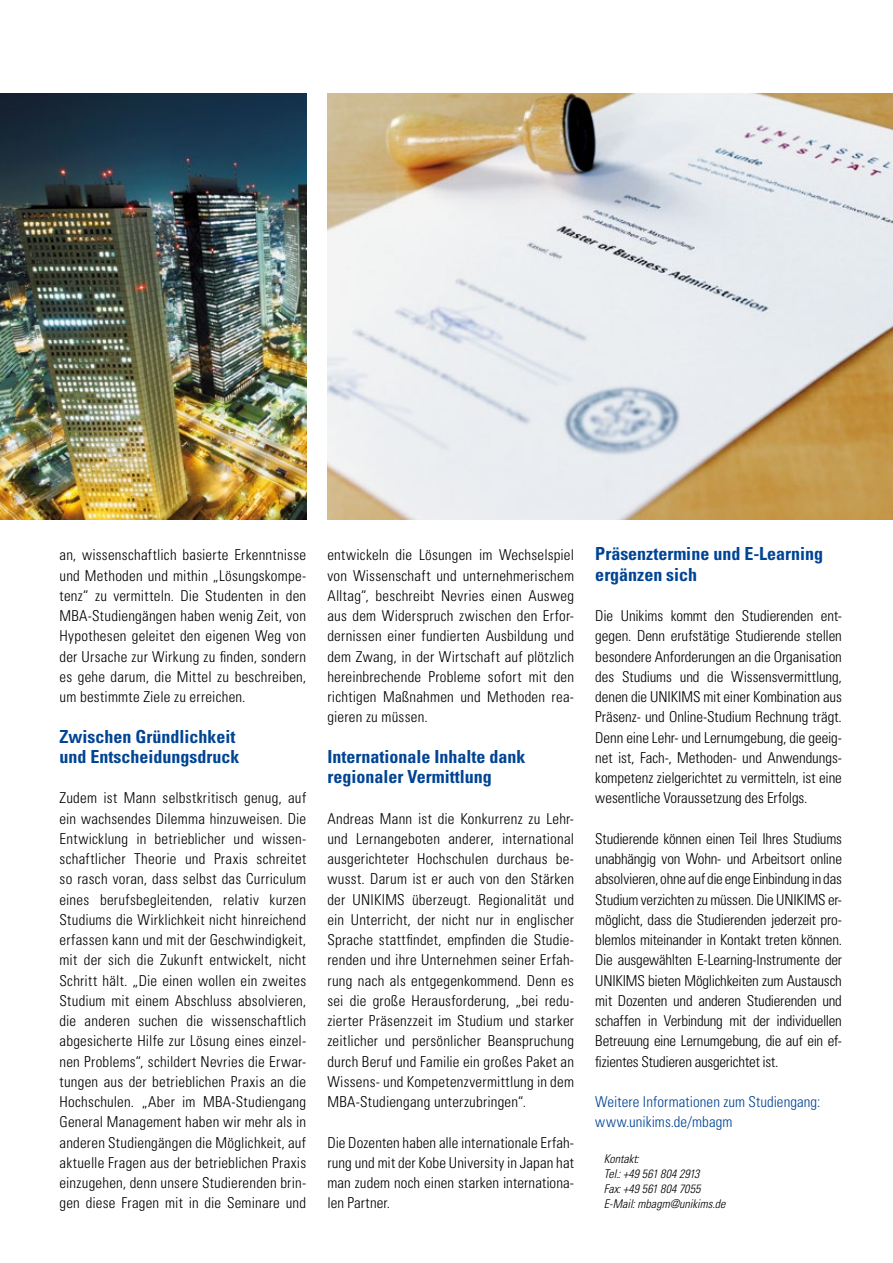
<style>
.page{position:relative;width:893px;height:1263px;background:#fff}
.page>*{position:absolute;margin:0;border:0;box-sizing:border-box;transform-origin:0 0}
.t1{font:700 condensed 18px/20.2px "Univers";color:#004494}
.t2{font:300 condensed 15px/20.2px "Univers";letter-spacing:.01em;color:#000;text-align:justify}
.t3{font:300 condensed 15px/20.2px "Univers";letter-spacing:.005em;color:#004494}
.t4{font:italic 300 condensed 12px/15px "Univers";color:#000}
</style>
<div class="page">
<img style="left:327px;top:93px;width:566px;height:427px">
<img style="left:0;top:93px;width:306px;height:427px">
<p class="t2" style="left:60px;top:545px;width:248px">an, wissenschaftlich basierte Erkenntnisse und Methoden und mithin „Lösungskompe&shy;tenz“ zu vermitteln. Die Studenten in den MBA-Studiengängen haben wenig Zeit, von Hypothesen geleitet den eigenen Weg von der Ursache zur Wirkung zu finden, sondern es gehe darum, die Mittel zu beschreiben, um bestimmte Ziele zu erreichen.</p>
<p class="t1" style="left:60px;top:726px;width:181px">Zwischen Gründlichkeit und Entscheidungsdruck</p>
<p class="t2" style="left:60px;top:788px;width:248px">Zudem ist Mann selbstkritisch genug, auf ein wachsendes Dilemma hinzuweisen. Die Entwicklung in betrieblicher und wissen&shy;schaftlicher Theorie und Praxis schreitet so rasch voran, dass selbst das Curriculum eines berufsbegleitenden, relativ kurzen Studiums die Wirklichkeit nicht hinreichend erfassen kann und mit der Geschwindigkeit, mit der sich die Zukunft entwickelt, nicht Schritt hält. „Die einen wollen ein zweites Studium mit einem Abschluss absolvieren, die anderen suchen die wissenschaftlich abgesicherte Hilfe zur Lösung eines einzel&shy;nen Problems“, schildert Nevries die Erwar&shy;tungen aus der betrieblichen Praxis an die Hochschulen. „Aber im MBA-Studiengang General Management haben wir mehr als in anderen Studiengängen die Möglichkeit, auf aktuelle Fragen aus der betrieblichen Praxis einzugehen, denn unsere Studierenden brin&shy;gen diese Fragen mit in die Seminare und</p>
<p class="t2" style="left:327px;top:545px;width:248px">entwickeln die Lösungen im Wechselspiel von Wissenschaft und unternehmerischem Alltag“, beschreibt Nevries einen Ausweg aus dem Widerspruch zwischen den Erfor&shy;dernissen einer fundierten Ausbildung und dem Zwang, in der Wirtschaft auf plötzlich hereinbrechende Probleme sofort mit den richtigen Maßnahmen und Methoden rea&shy;gieren zu müssen.</p>
<p class="t1" style="left:327px;top:746px;width:200px">Internationale Inhalte dank regionaler Vermittlung</p>
<p class="t2" style="left:327px;top:808px;width:248px">Andreas Mann ist die Konkurrenz zu Lehr&shy;und Lernangeboten anderer, international ausgerichteter Hochschulen durchaus be&shy;wusst. Darum ist er auch von den Stärken der UNIKIMS überzeugt. Regionalität und ein Unterricht, der nicht nur in englischer Sprache stattfindet, empfinden die Studie&shy;renden und ihre Unternehmen seiner Erfah&shy;rung nach als entgegenkommend. Denn es sei die große Herausforderung, „bei redu&shy;zierter Präsenzzeit im Studium und starker zeitlicher und persönlicher Beanspruchung durch Beruf und Familie ein großes Paket an Wissens- und Kompetenzvermittlung in dem MBA-Studiengang unterzubringen“.</p>
<p class="t2" style="left:327px;top:1132px;width:248px">Die Dozenten haben alle internationale Erfah&shy;rung und mit der Kobe University in Japan hat man zudem noch einen starken internationa&shy;len Partner.</p>
<p class="t1" style="left:595px;top:543px;width:229px">Präsenztermine und E-Learning ergänzen sich</p>
<p class="t2" style="left:595px;top:605px;width:248px">Die Unikims kommt den Studierenden ent&shy;gegen. Denn erufstätige Studierende stellen besondere Anforderungen an die Organisation des Studiums und die Wissensvermittlung, denen die UNIKIMS mit einer Kombination aus Präsenz- und Online-Studium Rechnung trägt.<br>Denn eine Lehr- und Lernumgebung, die geeig&shy;net ist, Fach-, Methoden- und Anwendungs&shy;kompetenz zielgerichtet zu vermitteln, ist eine wesentliche Voraussetzung des Erfolgs.</p>
<p class="t2" style="left:595px;top:828px;width:248px">Studierende können einen Teil Ihres Studiums unabhängig von Wohn- und Arbeitsort online absolvieren, ohne auf die enge Einbindung in das Studium verzichten zu müssen. Die UNIKIMS er&shy;möglicht, dass die Studierenden jederzeit pro&shy;blemlos miteinander in Kontakt treten können.<br>Die ausgewählten E-Learning-Instrumente der UNIKIMS bieten Möglichkeiten zum Austausch mit Dozenten und anderen Studierenden und schaffen in Verbindung mit der individuellen Betreuung eine Lernumgebung, die auf ein ef&shy;fizientes Studieren ausgerichtet ist.</p>
<p class="t3" style="left:595px;top:1091px;width:227px">Weitere Informationen zum Studiengang: www.unikims.de/mbagm</p>
<p class="t4" style="left:604px;top:1151px;width:123px">Kontakt:<br>Tel.: +49 561 804 2913<br>Fax: +49 561 804 7055<br>E-Mail: mbagm@unikims.de</p>
</div>
